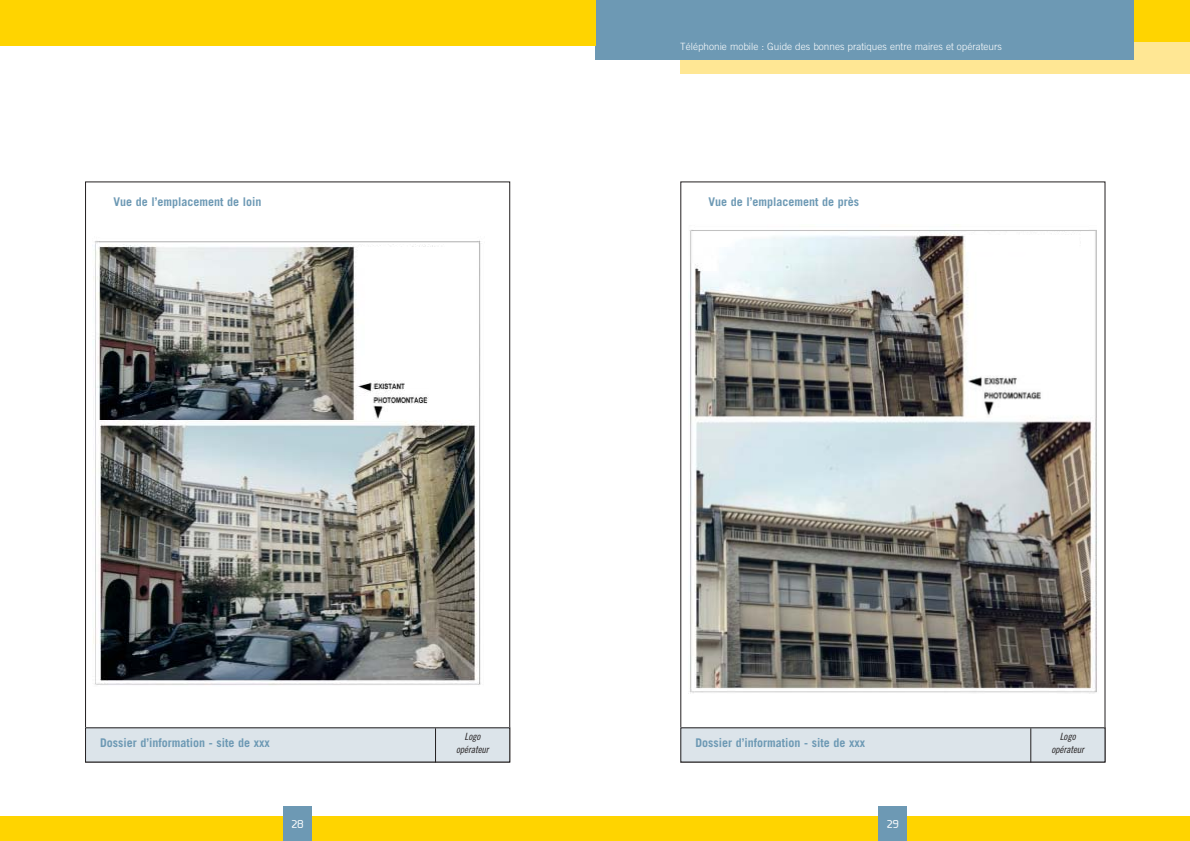
<style>
.page{position:relative;width:1190px;height:841px;background:#fff}
.page>*{position:absolute;margin:0;border:0;box-sizing:border-box;transform-origin:0 0}
.t1{font:700 12px "Trade Gothic LT Std";color:#6d99b4}
.t2{font:300 10px "Trade Gothic LT Std";color:#fff}
.t3{font:10px/12.7px "Trade Gothic LT Std Cn 18 Obl";letter-spacing:-.01em;color:#231f20;text-align:center}
.t4{font:10px "Prosper";color:#fff}
</style>
<div class="page">
<div style="left:595px;top:0;width:595px;height:45px;background:#ffd400"></div>
<div style="left:595px;top:816px;width:595px;height:25px;background:#ffd400"></div>
<div style="left:879px;top:806px;width:28px;height:35px;background:#6d99b4"></div>
<div style="left:680px;top:43px;width:510px;height:31px;background:#ffe794"></div>
<div style="left:595px;top:0;width:539px;height:60px;background:#6d99b4"></div>
<div style="left:0;top:0;width:595px;height:45px;background:#ffd400"></div>
<div style="left:0;top:816px;width:595px;height:25px;background:#ffd400"></div>
<div style="left:283px;top:806px;width:29px;height:35px;background:#6d99b4"></div>
<img style="left:93px;top:240px;width:388px;height:445px">
<div style="left:86px;top:728px;width:424px;height:34px;background:#dce4ea"></div>
<div style="left:85px;top:727px;width:425px;height:36px;border:1px solid #231f20"></div>
<hr style="left:435px;top:728px;width:1px;height:35px;background:#231f20">
<div style="left:681px;top:728px;width:424px;height:34px;background:#dce4ea"></div>
<div style="left:680px;top:727px;width:426px;height:36px;border:1px solid #231f20"></div>
<hr style="left:1030px;top:728px;width:1px;height:35px;background:#231f20">
<img style="left:689px;top:230px;width:408px;height:463px">
<div style="left:966px;top:235px;width:113px;height:16px;background:#fff"></div>
<div style="left:359px;top:247px;width:112px;height:17px;background:#fff"></div>
<p class="t1" style="left:113px;top:197px;width:149px">Vue de l’emplacement de loin</p>
<p class="t2" style="left:680px;top:43px;width:323px">Téléphonie mobile : Guide des bonnes pratiques entre maires et opérateurs</p>
<p class="t1" style="left:709px;top:197px;width:152px">Vue de l’emplacement de près</p>
<p class="t1" style="left:100px;top:739px;width:171px">Dossier d’information - site de xxx</p>
<p class="t4" style="left:291px;top:820px;width:14px">28</p>
<p class="t3" style="left:456px;top:732px;width:34px">Logo opérateur</p>
<p class="t1" style="left:696px;top:739px;width:171px">Dossier d’information - site de xxx</p>
<p class="t4" style="left:887px;top:820px;width:14px">29</p>
<p class="t3" style="left:1051px;top:732px;width:34px">Logo opérateur</p>
</div>
